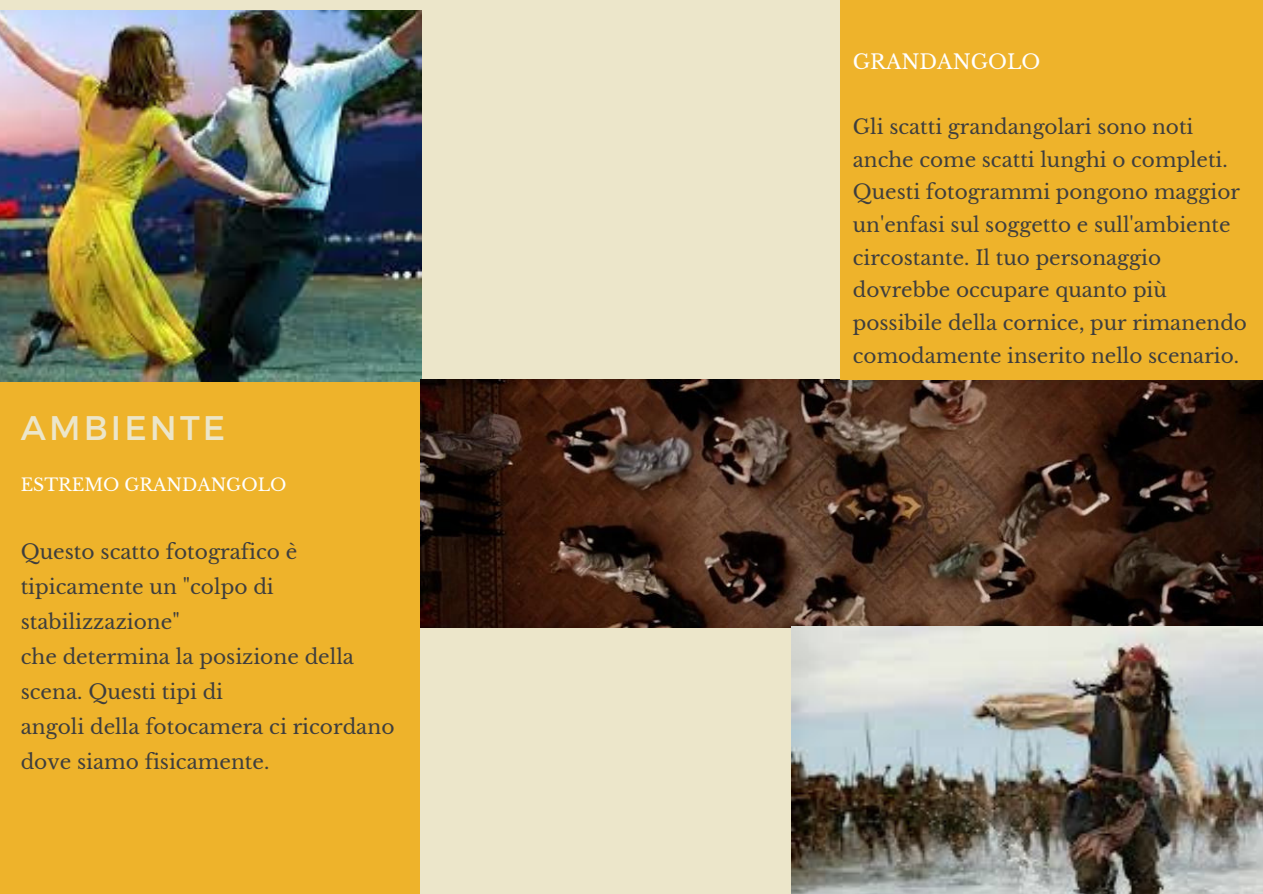
<style>
.page{position:relative;width:1263px;height:894px;background:#fff}
.page>*{position:absolute;margin:0;border:0;box-sizing:border-box;transform-origin:0 0}
.t1{font:34.05px "Montserrat";letter-spacing:.095em;color:#ece6ca}
.t2{font:20.1px/34.8px "Libre Baskerville";color:#3e3e3e}
.t3{font:19.95px/32.5px "Libre Baskerville";color:#3e3e3e}
.t4{font:19.95px "Libre Baskerville";color:#fff}
.t5{font:17.25px "Libre Baskerville";color:#fff}
</style>
<div class="page">
<div style="left:0;top:0;width:1263px;height:893px;background:#ece6ca"></div>
<img style="left:0;top:10px;width:421px;height:437px">
<img style="left:421px;top:379px;width:842px;height:248px">
<div style="left:0;top:382px;width:420px;height:511px;background:#eeb32b"></div>
<div style="left:840px;top:0;width:423px;height:379px;background:#eeb32b"></div>
<img style="left:792px;top:626px;width:471px;height:267px">
<h1 class="t1" style="left:21px;top:406px;width:206px">AMBIENTE</h1>
<p class="t5" style="left:21px;top:473px;width:267px">ESTREMO GRANDANGOLO</p>
<p class="t2" style="left:21px;top:534px;width:375px">Questo scatto fotografico è tipicamente un "colpo di stabilizzazione"<br>che determina la posizione della scena. Questi tipi di<br>angoli della fotocamera ci ricordano dove siamo fisicamente.</p>
<p class="t4" style="left:853px;top:49px;width:189px">GRANDANGOLO</p>
<p class="t3" style="left:853px;top:111px;width:396px">Gli scatti grandangolari sono noti anche come scatti lunghi o completi.<br>Questi fotogrammi pongono maggior un'enfasi sul soggetto e sull'ambiente circostante. Il tuo personaggio dovrebbe occupare quanto più possibile della cornice, pur rimanendo comodamente inserito nello scenario.</p>
</div>
